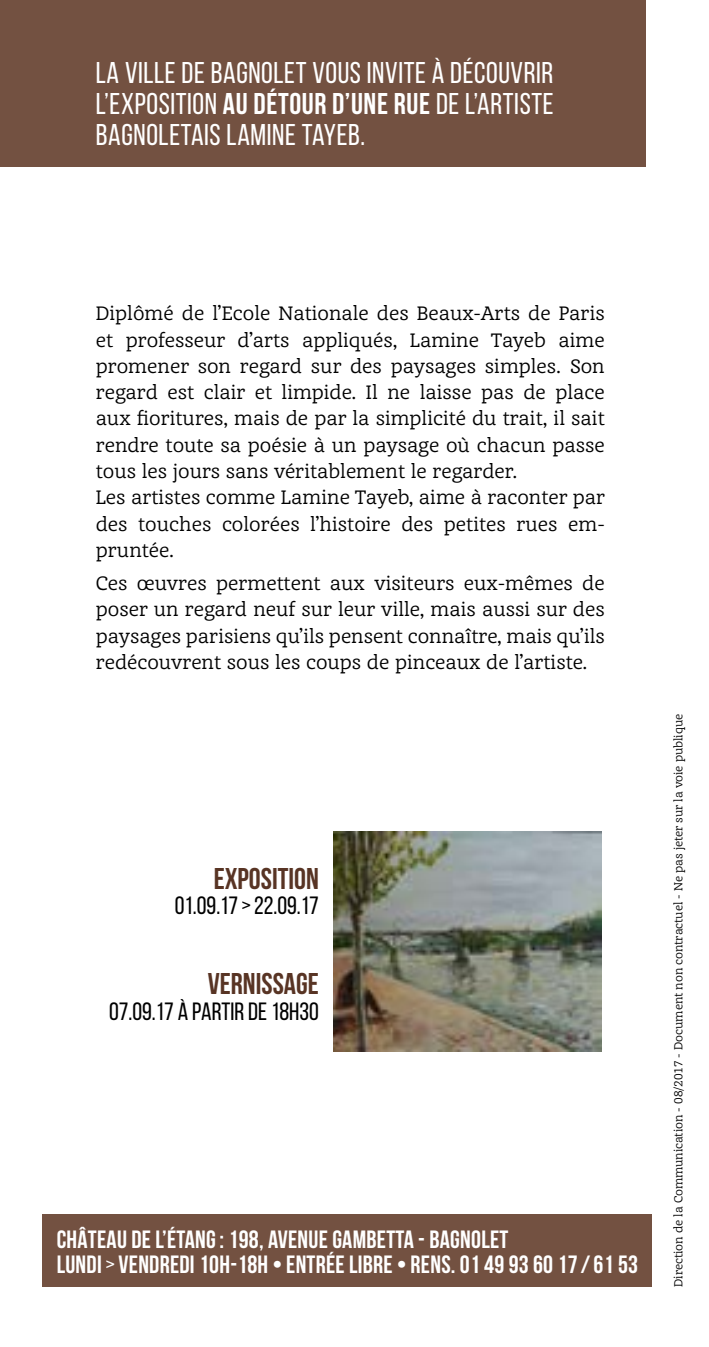
<style>
.page{position:relative;width:709px;height:1347px;background:#fff}
.page>*{position:absolute;margin:0;border:0;box-sizing:border-box;transform-origin:0 0}
.t1{font:30px/31.2px "Bebas Neue";letter-spacing:.02em;color:#fff;text-align:justify}
.t2{font:700 30px "Bebas Neue";color:#583424}
.t3{font:700 25px/25px "Bebas Neue";letter-spacing:.01em;color:#fff}
.t4{font:25px "Bebas Neue";color:#000}
.t5{font:18.75px/26.2px "Achille FYL";color:#000}
.t6{font:11.25px "Achille FYL";letter-spacing:-.01em;color:#000}
.s1{font-weight:700}
.s2{font-weight:400}
</style>
<div class="page">
<div style="left:0;top:0;width:645px;height:167px;background:#735141"></div>
<div style="left:43px;top:1214px;width:609px;height:72px;background:#735141"></div>
<img style="left:333px;top:831px;width:268px;height:221px">
<h1 class="t1" style="left:96px;top:56px;width:459px">LA VILLE DE BAGNOLET VOUS INVITE À DÉCOUVRIR L’EXPOSITION <span class="s1">AU DÉTOUR D’UNE RUE</span> DE L’ARTISTE BAGNOLETAIS LAMINE TAYEB.</h1>
<p class="t5" style="left:96px;top:300px;width:511px">Diplômé de l’Ecole Nationale des Beaux-Arts de Paris et professeur d’arts appliqués, Lamine Tayeb aime promener son regard sur des paysages simples. Son regard est clair et limpide. Il ne laisse pas de place aux fioritures, mais de par la simplicité du trait, il sait rendre toute sa poésie à un paysage où chacun passe tous les jours sans véritablement le regarder.<br>Les artistes comme Lamine Tayeb, aime à raconter par des touches colorées l’histoire des petites rues em&shy;pruntée.</p>
<p class="t5" style="left:96px;top:569px;width:510px;text-align:justify">Ces œuvres permettent aux visiteurs eux-mêmes de poser un regard neuf sur leur ville, mais aussi sur des paysages parisiens qu’ils pensent connaître, mais qu’ils redécouvrent sous les coups de pinceaux de l’artiste.</p>
<h1 class="t2" style="left:214px;top:862px;width:107px">EXPOSITION</h1>
<h2 class="t4" style="left:175px;top:892px;width:145px">01.09.17&gt;22.09.17</h2>
<h1 class="t2" style="left:208px;top:967px;width:113px">VERNISSAGE</h1>
<h2 class="t4" style="left:109px;top:997px;width:211px">07.09.17 À PARTIR DE 18H30</h2>
<h2 class="t3" style="left:57px;top:1226px;width:583px">CHÂTEAU DE L’ÉTANG: 198, AVENUE GAMBETTA - BAGNOLET<br>LUNDI<span class="s2">&gt;</span> VENDREDI 10H-18H • ENTRÉE LIBRE • RENS. 01 49 93 60 17/61 53</h2>
<p class="t6" style="left:671px;top:1286px;width:574px;rotate:-90deg">Direction de la Communication - 08/2017 - Document non contractuel - Ne pas jeter sur la voie publique</p>
</div>
